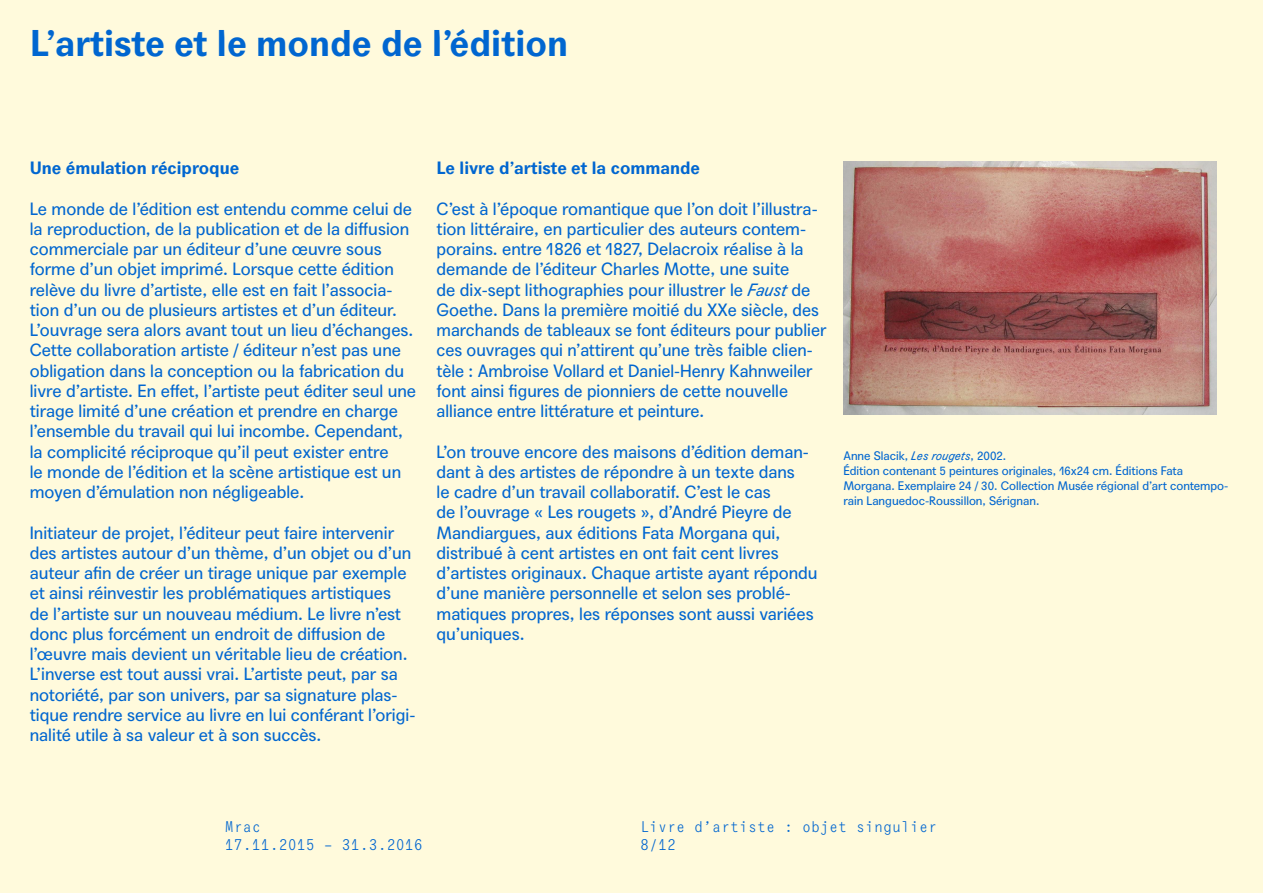
<style>
.page{position:relative;width:1263px;height:893px;background:#fffadc}
.page>*{position:absolute;margin:0;border:0;box-sizing:border-box;transform-origin:0 0}
._1-_Titre{font:700 36px "Agipo";color:#0066d0}
._2-_Normal{font:17.25px/20.2px "Agipo";color:#0066d0}
._2-_Normal-2{font:700 17.25px "Agipo";color:#0066d0}
.t1{font:15px/18px "Agipo Mono";color:#0066d0}
._3-_Pti_txt{font:12px/15px "Agipo";color:#0066d0}
.s1{font-style:italic}
</style>
<div class="page">
<img style="left:843px;top:162px;width:373px;height:253px">
<p class="_1-_Titre" style="left:30px;top:15px;width:540px">L’artiste et le monde de l’édition</p>
<p class="_2-_Normal-2" style="left:30px;top:154px;width:211px">Une émulation réciproque</p>
<p class="_2-_Normal" style="left:30px;top:197px;width:385px">Le monde de l’édition est entendu comme celui de la reproduction, de la publication et de la diffusion commerciale par un éditeur d’une œuvre sous forme d’un objet imprimé. Lorsque cette édition relève du livre d’artiste, elle est en fait l’associa&shy;tion d’un ou de plusieurs artistes et d’un éditeur.<br>L’ouvrage sera alors avant tout un lieu d’échanges.</p>
<p class="_2-_Normal" style="left:30px;top:339px;width:388px">Cette collaboration artiste / éditeur n’est pas une obligation dans la conception ou la fabrication du livre d’artiste. En effet, l’artiste peut éditer seul une tirage limité d’une création et prendre en charge l’ensemble du travail qui lui incombe. Cependant, la complicité réciproque qu’il peut exister entre<br>le monde de l’édition et la scène artistique est un moyen d’émulation non négligeable.</p>
<p class="_2-_Normal" style="left:30px;top:521px;width:387px">Initiateur de projet, l’éditeur peut faire intervenir des artistes autour d’un thème, d’un objet ou d’un auteur afin de créer un tirage unique par exemple et ainsi réinvestir les problématiques artistiques<br>de l’artiste sur un nouveau médium. Le livre n’est donc plus forcément un endroit de diffusion de l’œuvre mais devient un véritable lieu de création.<br>L’inverse est tout aussi vrai. L’artiste peut, par sa notoriété, par son univers, par sa signature plas&shy;tique rendre service au livre en lui conférant l’origi&shy;nalité utile à sa valeur et à son succès.</p>
<p class="_2-_Normal-2" style="left:437px;top:154px;width:265px">Le livre d’artiste et la commande</p>
<p class="_2-_Normal" style="left:437px;top:197px;width:391px">C’est à l’époque romantique que l’on doit l’illustra&shy;tion littéraire, en particulier des auteurs contem&shy;porains. entre 1826 et 1827, Delacroix réalise à la demande de l’éditeur Charles Motte, une suite<br>de dix-sept lithographies pour illustrer le <span class="s1">Faust</span> de Goethe. Dans la première moitié du XXe siècle, des marchands de tableaux se font éditeurs pour publier ces ouvrages qui n’attirent qu’une très faible clien&shy;tèle : Ambroise Vollard et Daniel-Henry Kahnweiler font ainsi figures de pionniers de cette nouvelle alliance entre littérature et peinture.</p>
<p class="_2-_Normal" style="left:437px;top:440px;width:383px">L’on trouve encore des maisons d’édition deman&shy;dant à des artistes de répondre à un texte dans<br>le cadre d’un travail collaboratif. C’est le cas<br>de l’ouvrage « Les rougets », d’André Pieyre de Mandiargues, aux éditions Fata Morgana qui, distribué à cent artistes en ont fait cent livres d’artistes originaux. Chaque artiste ayant répondu d’une manière personnelle et selon ses problé&shy;matiques propres, les réponses sont aussi variées qu’uniques.</p>
<p class="_3-_Pti_txt" style="left:843px;top:448px;width:164px">Anne Slacik, <span class="s1">Les rougets</span>, 2002.</p>
<p class="_3-_Pti_txt" style="left:843px;top:463px;width:386px">Édition contenant 5 peintures originales, 16x24 cm. Éditions Fata<br>Morgana. Exemplaire 24 / 30. Collection Musée régional d’art contempo&shy;rain Languedoc-Roussillon, Sérignan.</p>
<p class="t1" style="left:225px;top:817px;width:200px">Mrac<br>17.11.2015 – 31.3.2016</p>
<p class="t1" style="left:640px;top:817px;width:299px">Livre d’artiste : objet singulier<br>8/12</p>
</div>
